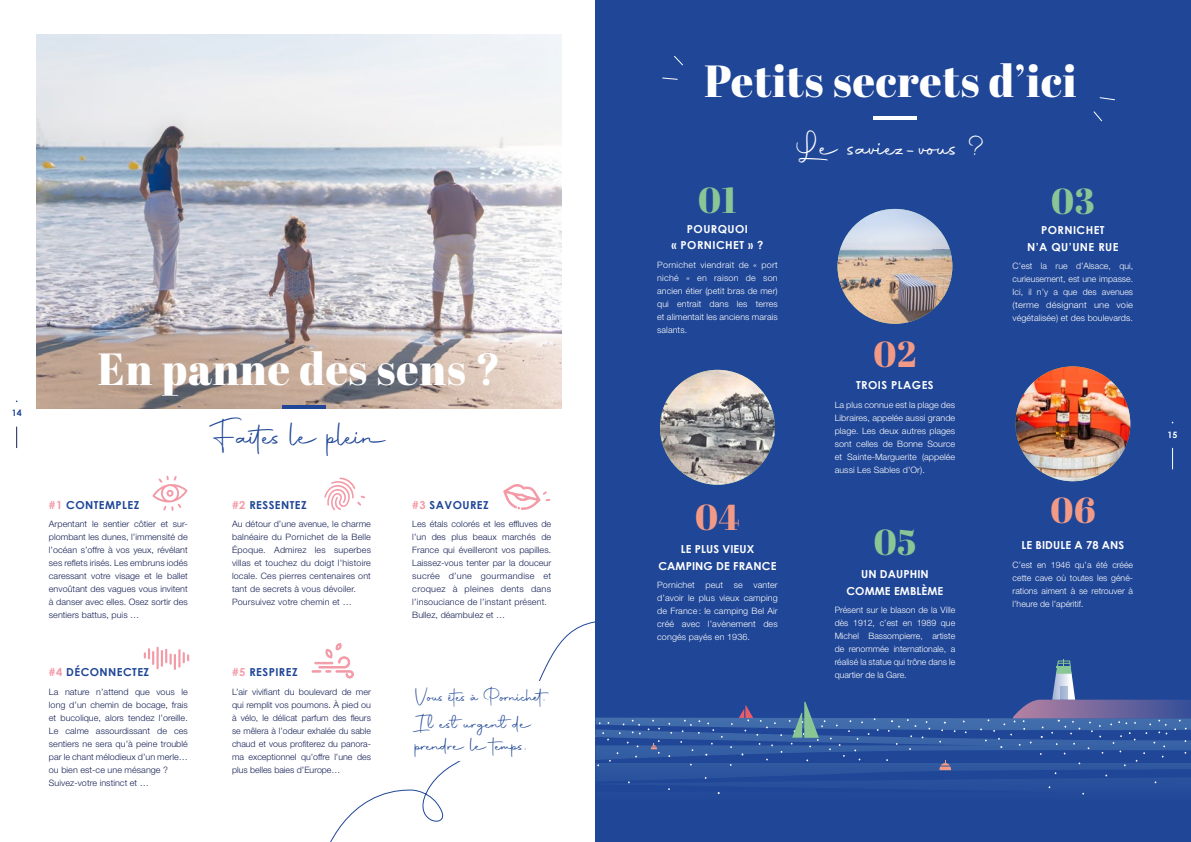
<style>
.page{position:relative;width:1191px;height:842px;background:#fff}
.page>*{position:absolute;margin:0;border:0;box-sizing:border-box;transform-origin:0 0}
.t1{font:45px "Abril Fatface";letter-spacing:.02em;color:#fff;scale:.96 1}
.t2{font:36.1px "Abril Fatface";color:#89c695;scale:.96 1}
.t3{font:36.1px "Abril Fatface";color:#f39a87;scale:.96 1}
.t4{font:34.8px "Autography";color:#fff;scale:.91 1}
.t5{font:34.8px "Autography";color:#1f4697;scale:.91 1}
.t6{font:19.9px/27.4px "Autography";color:#1f4697;scale:.87 1}
.t7{font:19.9px "Autography";color:#1f4697}
.t8{font:700 11px/16.5px "Century Gothic";letter-spacing:.01em;color:#fff;text-align:center}
.t9{font:700 11px "Century Gothic";letter-spacing:.04em;color:#1f4697}
.t10{font:700 11px/16.5px "Century Gothic";letter-spacing:.04em;color:#fff;text-align:center}
.t11{font:300 8.8px/13px "Helvetica Neue LT Std";letter-spacing:.005em;color:#172156}
.t12{font:300 8.8px/13px "Helvetica Neue LT Std";letter-spacing:.005em;color:#fff;text-align:justify}
.t13{font:700 8.8px "Century Gothic";color:#1f4697}
.t14{font:700 8.8px "Century Gothic";color:#fff}
.s1{color:#f39aa7}
</style>
<div class="page">
<svg style="left:16px;top:427px;width:1px;height:21px"></svg>
<img style="left:37px;top:34px;width:524px;height:374px">
<hr style="left:282px;top:405px;width:44px;height:3px;background:#1f4697">
<svg style="left:152px;top:476px;width:35px;height:35px"></svg>
<svg style="left:324px;top:477px;width:41px;height:33px"></svg>
<svg style="left:503px;top:484px;width:47px;height:26px"></svg>
<div style="left:595px;top:0;width:596px;height:842px;background:#1f4697"></div>
<img style="left:660px;top:370px;width:115px;height:115px;border-radius:57px">
<img style="left:1015px;top:366px;width:115px;height:115px;border-radius:57px">
<img style="left:837px;top:209px;width:115px;height:115px;border-radius:57px">
<svg style="left:1171px;top:422px;width:3px;height:47px"></svg>
<hr style="left:873px;top:117px;width:44px;height:3px;background:#fff">
<svg style="left:623px;top:659px;width:568px;height:136px"></svg>
<svg style="left:330px;top:621px;width:293px;height:221px"></svg>
<div style="left:412px;top:681px;width:145px;height:80px;background:#fff"></div>
<svg style="left:311px;top:643px;width:43px;height:44px"></svg>
<svg style="left:144px;top:647px;width:45px;height:23px"></svg>
<svg style="left:662px;top:77px;width:16px;height:3px"></svg>
<svg style="left:674px;top:55px;width:9px;height:11px"></svg>
<svg style="left:1099px;top:97px;width:16px;height:4px"></svg>
<svg style="left:1093px;top:111px;width:10px;height:11px"></svg>
<p class="t13" style="left:12px;top:407px;width:12px">14</p>
<h1 class="t1" style="left:98px;top:337px;width:421px">En panne des sens ?</h1>
<h3 class="t5" style="left:211px;top:414px;width:195px">Faites le plein</h3>
<p class="t9" style="left:49px;top:496px;width:92px"><span class="s1">#1</span> CONTEMPLEZ</p>
<p class="t11" style="left:49px;top:517px;width:140px;text-align:justify">Arpentant le sentier côtier et sur&shy;plombant les dunes, l’immensité de l’océan s’offre à vos yeux, révélant ses reflets irisés. Les embruns iodés caressant votre visage et le ballet envoûtant des vagues vous invitent à danser avec elles. Osez sortir des sentiers battus, puis …</p>
<p class="t9" style="left:49px;top:664px;width:102px"><span class="s1">#4</span> DÉCONNECTEZ</p>
<p class="t11" style="left:49px;top:685px;width:140px">La nature n’attend que vous le long d’un chemin de bocage, frais et bucolique, alors tendez l’oreille.<br>Le calme assourdissant de ces sentiers ne sera qu’à peine troublé par le chant mélodieux d’un merle… ou bien est-ce une mésange ?<br>Suivez-votre instinct et …</p>
<p class="t9" style="left:232px;top:496px;width:76px"><span class="s1">#2</span> RESSENTEZ</p>
<p class="t11" style="left:232px;top:517px;width:140px">Au détour d’une avenue, le charme balnéaire du Pornichet de la Belle Époque. Admirez les superbes villas et touchez du doigt l’histoire locale. Ces pierres centenaires ont tant de secrets à vous dévoiler.<br>Poursuivez votre chemin et …</p>
<p class="t9" style="left:412px;top:496px;width:78px"><span class="s1">#3</span> SAVOUREZ</p>
<p class="t11" style="left:412px;top:517px;width:140px">Les étals colorés et les effluves de l’un des plus beaux marchés de<br>France qui éveilleront vos papilles.<br>Laissez-vous tenter par la douceur sucrée d’une gourmandise et croquez à pleines dents dans l’insouciance de l’instant présent.<br>Bullez, déambulez et …</p>
<p class="t9" style="left:232px;top:664px;width:67px"><span class="s1">#5</span> RESPIREZ</p>
<p class="t11" style="left:232px;top:685px;width:140px;text-align:justify">L’air vivifiant du boulevard de mer qui remplit vos poumons. À pied ou à vélo, le délicat parfum des fleurs se mêlera à l’odeur exhalée du sable chaud et vous profiterez du panora&shy;ma exceptionnel qu’offre l’une des plus belles baies d’Europe…</p>
<h3 class="t6" style="left:415px;top:683px;width:157px">Vous êtes à Pornichet.<br>Il est urgent de</h3>
<h3 class="t7" style="left:415px;top:732px;width:114px">prendre le temps.</h3>
<h1 class="t1" style="left:704px;top:49px;width:389px">Petits secrets d’ici</h1>
<h3 class="t4" style="left:796px;top:125px;width:208px">Le saviez-vous ?</h3>
<h2 class="t2" style="left:698px;top:175px;width:42px">01</h2>
<p class="t10" style="left:671px;top:220px;width:93px">POURQUOI<br>« PORNICHET » ?</p>
<p class="t12" style="left:657px;top:258px;width:122px">Pornichet viendrait de « port niché » en raison de son ancien étier (petit bras de mer) qui entrait dans les terres et alimentait les anciens marais salants.</p>
<h2 class="t3" style="left:873px;top:329px;width:46px">02</h2>
<p class="t10" style="left:856px;top:377px;width:79px">TROIS PLAGES</p>
<p class="t12" style="left:834px;top:398px;width:122px">La plus connue est la plage des Libraires, appelée aussi grande plage. Les deux autres plages sont celles de Bonne Source et Sainte-Marguerite (appelée aussi Les Sables d’Or).</p>
<h2 class="t2" style="left:1051px;top:176px;width:47px">03</h2>
<p class="t10" style="left:1027px;top:222px;width:93px">PORNICHET<br>N’A QU’UNE RUE</p>
<p class="t12" style="left:1012px;top:260px;width:122px">C’est la rue d’Alsace, qui, curieusement, est une impasse.<br>Ici, il n’y a que des avenues (terme désignant une voie végétalisée) et des boulevards.</p>
<h2 class="t3" style="left:695px;top:492px;width:48px">04</h2>
<h2 class="t3" style="left:1050px;top:485px;width:48px">06</h2>
<h2 class="t2" style="left:873px;top:516px;width:46px">05</h2>
<p class="t8" style="left:1021px;top:536px;width:104px">LE BIDULE A 78 ANS</p>
<p class="t12" style="left:1012px;top:558px;width:122px">C’est en 1946 qu’a été créée cette cave où toutes les géné&shy;rations aiment à se retrouver à l’heure de l’apéritif.</p>
<p class="t8" style="left:658px;top:540px;width:119px">LE PLUS VIEUX<br>CAMPING DE FRANCE</p>
<p class="t12" style="left:657px;top:578px;width:122px">Pornichet peut se vanter d’avoir le plus vieux camping de France : le camping Bel Air créé avec l’avènement des congés payés en 1936.</p>
<p class="t8" style="left:846px;top:565px;width:98px">UN DAUPHIN<br>COMME EMBLÈME</p>
<p class="t12" style="left:834px;top:603px;width:122px">Présent sur le blason de la Ville dès 1912, c’est en 1989 que Michel Bassompierre, artiste de renommée internationale, a réalisé la statue qui trône dans le quartier de la Gare.</p>
<p class="t14" style="left:1167px;top:428px;width:12px">15</p>
</div>
